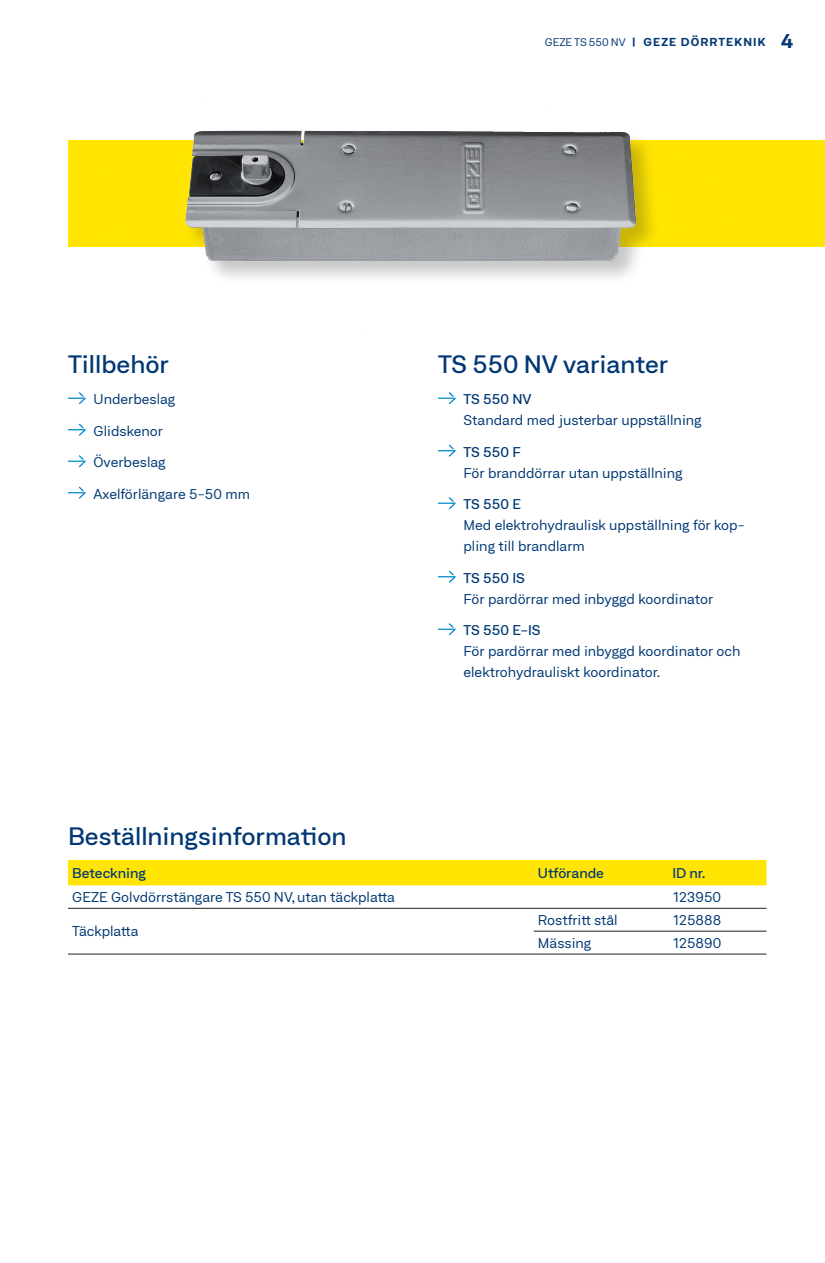
<style>
.page{position:relative;width:825px;height:1263px;background:#fff}
.page>*{position:absolute;margin:0;border:0;box-sizing:border-box;transform-origin:0 0}
.SUB_HEADLINE{font:500 expanded 24px "Neufile Grotesk";color:#013874}
.BULLET{font:expanded 13.5px/21px "Neufile Grotesk";color:#013874}
.TABLE_TEKST{font:expanded 13.5px "Neufile Grotesk";color:#013874}
.TABLE_TEKST-2{font:500 expanded 13.5px "Neufile Grotesk";color:#013874}
.t1{font:700 expanded 11.25px "Neufile Grotesk";letter-spacing:.1em;color:#013874}
.s1{font-weight:400;font-size:10.5px}
.s2{font-size:19.5px}
.s3{font-weight:500}
</style>
<div class="page">
<div style="left:68px;top:141px;width:757px;height:106px;background:#ffe501"></div>
<div style="left:68px;top:860px;width:698px;height:25px;background:#ffe501"></div>
<hr style="left:68px;top:908px;width:466px;height:1px;background:#231f20">
<hr style="left:534px;top:908px;width:134px;height:1px;background:#231f20">
<hr style="left:668px;top:908px;width:98px;height:1px;background:#231f20">
<hr style="left:534px;top:931px;width:134px;height:1px;background:#231f20">
<hr style="left:668px;top:931px;width:98px;height:1px;background:#231f20">
<hr style="left:68px;top:954px;width:466px;height:1px;background:#231f20">
<hr style="left:534px;top:954px;width:134px;height:1px;background:#231f20">
<hr style="left:668px;top:954px;width:98px;height:1px;background:#231f20">
<img style="left:97px;top:99px;width:631px;height:236px">
<svg style="left:438px;top:392px;width:18px;height:12px"></svg>
<svg style="left:438px;top:445px;width:18px;height:12px"></svg>
<svg style="left:438px;top:497px;width:18px;height:12px"></svg>
<svg style="left:438px;top:571px;width:18px;height:12px"></svg>
<svg style="left:438px;top:623px;width:18px;height:12px"></svg>
<svg style="left:68px;top:392px;width:18px;height:12px"></svg>
<svg style="left:68px;top:424px;width:18px;height:12px"></svg>
<svg style="left:68px;top:455px;width:18px;height:12px"></svg>
<svg style="left:68px;top:487px;width:18px;height:12px"></svg>
<p class="SUB_HEADLINE" style="left:68px;top:349px;width:102px">Tillbehör</p>
<p class="BULLET" style="left:94px;top:389px;width:83px">Underbeslag</p>
<p class="BULLET" style="left:94px;top:420px;width:71px">Glidskenor</p>
<p class="BULLET" style="left:94px;top:452px;width:74px">Överbeslag</p>
<p class="BULLET" style="left:94px;top:483px;width:158px">Axelförlängare 5-50 mm</p>
<p class="t1" style="left:545px;top:35px;width:250px"><span class="s1">GEZE TS 550 NV</span> | GEZE DÖRRTEKNIK <span class="s2">4</span></p>
<p class="SUB_HEADLINE" style="left:438px;top:349px;width:232px">TS 550 NV varianter</p>
<p class="BULLET" style="left:463px;top:389px;width:240px"><span class="s3">TS 550 NV<br></span>Standard med justerbar uppställning</p>
<p class="BULLET" style="left:463px;top:441px;width:221px"><span class="s3">TS 550 F<br></span>För branddörrar utan uppställning</p>
<p class="BULLET" style="left:463px;top:494px;width:283px"><span class="s3">TS 550 E<br></span>Med elektrohydraulisk uppställning för kop&shy;pling till brandlarm</p>
<p class="BULLET" style="left:463px;top:567px;width:251px"><span class="s3">TS 550 IS<br></span>För pardörrar med inbyggd koordinator</p>
<p class="BULLET" style="left:463px;top:620px;width:278px"><span class="s3">TS 550 E-IS<br></span>För pardörrar med inbyggd koordinator och elektrohydrauliskt koordinator.</p>
<p class="SUB_HEADLINE" style="left:68px;top:821px;width:280px">Beställningsinformation</p>
<p class="TABLE_TEKST-2" style="left:72px;top:864px;width:75px">Beteckning</p>
<p class="TABLE_TEKST-2" style="left:538px;top:864px;width:68px">Utförande</p>
<p class="TABLE_TEKST-2" style="left:672px;top:864px;width:35px">ID nr.</p>
<p class="TABLE_TEKST" style="left:72px;top:888px;width:324px">GEZE Golvdörrstängare TS 550 NV, utan täckplatta</p>
<p class="TABLE_TEKST" style="left:672px;top:888px;width:50px">123950</p>
<p class="TABLE_TEKST" style="left:72px;top:923px;width:68px">Täckplatta</p>
<p class="TABLE_TEKST" style="left:538px;top:911px;width:81px">Rostfritt stål</p>
<p class="TABLE_TEKST" style="left:672px;top:911px;width:50px">125888</p>
<p class="TABLE_TEKST" style="left:538px;top:934px;width:55px">Mässing</p>
<p class="TABLE_TEKST" style="left:672px;top:934px;width:50px">125890</p>
</div>
